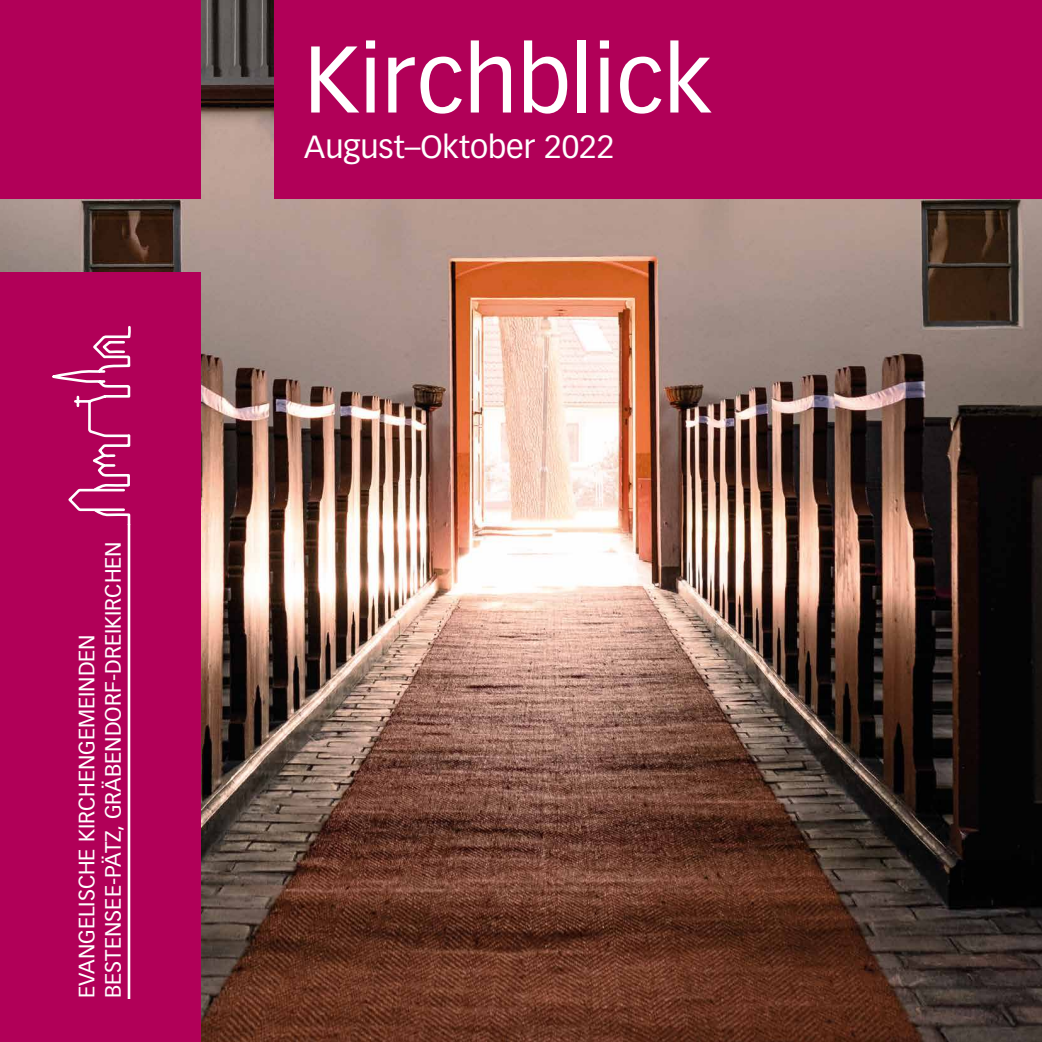
<style>
.page{position:relative;width:1042px;height:1042px;background:#fff}
.page>*{position:absolute;margin:0;border:0;box-sizing:border-box;transform-origin:0 0}
.t1{font:92.75px "Vectora LT Std";color:#fff}
.t2{font:31.5px "Vectora LT Std";color:#fff}
.t3{font:21.88px/26.2px "Vectora LT Std";color:#fff}
</style>
<div class="page">
<img style="left:0;top:0;width:1042px;height:1042px">
<div style="left:274px;top:0;width:768px;height:198px;background:#b10058"></div>
<div style="left:0;top:0;width:200px;height:198px;background:#b10058"></div>
<div style="left:0;top:273px;width:200px;height:769px;background:#b10058"></div>
<svg style="left:52px;top:326px;width:79px;height:201px"></svg>
<hr style="left:128px;top:524px;width:2px;height:475px;background:#fff">
<p class="t3" style="left:74px;top:998px;width:458px;rotate:-90deg">EVANGELISCHE KIRCHENGEMEINDEN<br>BESTENSEE-PÄTZ, GRÄBENDORF-DREIKIRCHEN</p>
<h1 class="t1" style="left:304px;top:25px;width:409px">Kirchblick</h1>
<h2 class="t2" style="left:304px;top:128px;width:311px">August–Oktober 2022</h2>
</div>
